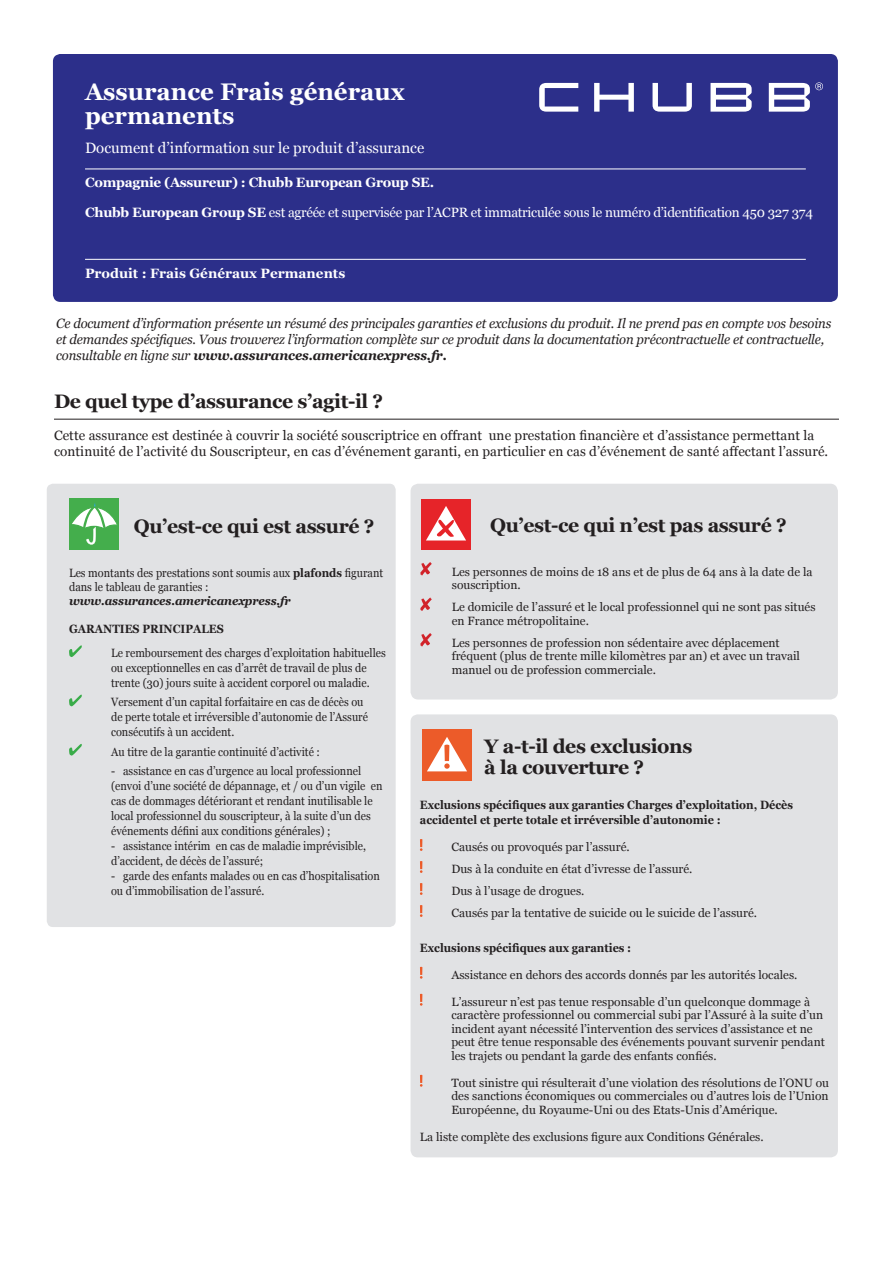
<style>
.page{position:relative;width:893px;height:1263px;background:#fff}
.page>*{position:absolute;margin:0;border:0;box-sizing:border-box;transform-origin:0 0}
.t1{font:700 24px/24.3px "Georgia";color:#fff}
.t2{font:700 19.5px/21px "Georgia";letter-spacing:-.02em;color:#231f20}
.t3{font:15px "Georgia";color:#fff}
.t4{font:italic 13.5px/16.2px "Georgia";letter-spacing:-.01em;color:#231f20;scale:.96 1}
.t5{font:13.5px/16.5px "Georgia";letter-spacing:.005em;color:#231f20}
.t6{font:13.5px "Georgia";letter-spacing:-.02em;color:#fff}
.t7{font:700 13.5px "Georgia";letter-spacing:-.02em;color:#fff}
.t8{font:700 13.5px "Georgia";color:#fff}
.t9{font:12px/13.5px "Georgia";color:#231f20}
.t10{font:12px/15px "Georgia";color:#231f20;scale:.91 1}
.t11{font:700 12px/15px "Georgia";color:#231f20;scale:.91 1}
.t12{font:italic 700 12px "Georgia";letter-spacing:-.01em;color:#231f20;scale:.96 1}
.s1{font-weight:700}
</style>
<div class="page">
<div style="left:53px;top:54px;width:785px;height:248px;background:#2c2f8a;border-radius:7px"></div>
<div style="left:47px;top:484px;width:349px;height:443px;background:#e1e2e4;border-radius:6px"></div>
<div style="left:411px;top:484px;width:427px;height:215px;background:#e1e2e4;border-radius:8px"></div>
<div style="left:411px;top:714px;width:427px;height:443px;background:#e1e2e4;border-radius:7px"></div>
<hr style="left:54px;top:419px;width:785px;height:1px;background:#231f20">
<svg style="left:420px;top:562px;width:12px;height:13px"></svg>
<svg style="left:420px;top:597px;width:12px;height:14px"></svg>
<svg style="left:420px;top:633px;width:12px;height:13px"></svg>
<svg style="left:420px;top:839px;width:3px;height:12px"></svg>
<svg style="left:420px;top:861px;width:3px;height:12px"></svg>
<svg style="left:420px;top:883px;width:3px;height:12px"></svg>
<svg style="left:420px;top:905px;width:3px;height:12px"></svg>
<svg style="left:420px;top:967px;width:3px;height:12px"></svg>
<svg style="left:420px;top:994px;width:3px;height:12px"></svg>
<svg style="left:420px;top:1075px;width:3px;height:12px"></svg>
<div style="left:70px;top:499px;width:49px;height:51px;background:#44ae4c"></div>
<svg style="left:72px;top:503px;width:45px;height:42px"></svg>
<div style="left:421px;top:499px;width:50px;height:51px;background:#e62429"></div>
<svg style="left:426px;top:506px;width:40px;height:34px"></svg>
<div style="left:422px;top:730px;width:50px;height:51px;background:#ec5b29"></div>
<svg style="left:427px;top:737px;width:40px;height:34px"></svg>
<hr style="left:85px;top:169px;width:721px;height:1px;background:#fff">
<hr style="left:85px;top:259px;width:721px;height:1px;background:#fff">
<svg style="left:539px;top:82px;width:284px;height:30px"></svg>
<svg style="left:69px;top:645px;width:13px;height:12px"></svg>
<svg style="left:69px;top:695px;width:13px;height:11px"></svg>
<svg style="left:69px;top:744px;width:13px;height:11px"></svg>
<h1 class="t1" style="left:85px;top:80px;width:321px">Assurance Frais généraux permanents</h1>
<p class="t3" style="left:85px;top:139px;width:341px">Document d’information sur le produit d’assurance</p>
<p class="t7" style="left:85px;top:174px;width:351px">Compagnie (Assureur) : Chubb European Group SE.</p>
<p class="t6" style="left:85px;top:204px;width:729px"><span class="s1">Chubb European Group SE</span> est agréée et supervisée par l’ACPR et immatriculée sous le numéro d’identification 450 327 374</p>
<p class="t8" style="left:85px;top:265px;width:262px">Produit : Frais Généraux Permanents</p>
<p class="t4" style="left:56px;top:315px;width:809px">Ce document d’information présente un résumé des principales garanties et exclusions du produit. Il ne prend pas en compte vos besoins et demandes spécifiques. Vous trouverez l’information complète sur ce produit dans la documentation précontractuelle et contractuelle, consultable en ligne sur <span class="s1">www.assurances.americanexpress.fr.</span></p>
<h2 class="t2" style="left:54px;top:391px;width:331px">De quel type d’assurance s’agit-il ?</h2>
<p class="t5" style="left:54px;top:427px;width:776px">Cette assurance est destinée à couvrir la société souscriptrice en offrant une prestation financière et d’assistance permettant la continuité de l’activité du Souscripteur, en cas d’événement garanti, en particulier en cas d’événement de santé affectant l’assuré.</p>
<h2 class="t2" style="left:134px;top:516px;width:242px">Qu’est-ce qui est assuré ?</h2>
<p class="t10" style="left:69px;top:566px;width:347px;line-height:14.2px">Les montants des prestations sont soumis aux <span class="s1">plafonds</span> figurant dans le tableau de garanties :</p>
<p class="t12" style="left:69px;top:593px;width:232px">www.assurances.americanexpress.fr</p>
<p class="t11" style="left:69px;top:621px;width:172px">GARANTIES PRINCIPALES</p>
<p class="t10" style="left:111px;top:646px;width:303px">Le remboursement des charges d’exploitation habituelles ou exceptionnelles en cas d’arrêt de travail de plus de trente (30) jours suite à accident corporel ou maladie.</p>
<p class="t10" style="left:111px;top:695px;width:284px">Versement d’un capital forfaitaire en cas de décès ou de perte totale et irréversible d’autonomie de l’Assuré consécutifs à un accident.</p>
<p class="t10" style="left:111px;top:744px;width:231px">Au titre de la garantie continuité d’activité :</p>
<p class="t10" style="left:111px;top:763px;width:300px">- assistance en cas d’urgence au local professionnel (envoi d’une société de dépannage, et / ou d’un vigile en cas de dommages détériorant et rendant inutilisable le local professionnel du souscripteur, à la suite d’un des événements défini aux conditions générales) ;</p>
<p class="t10" style="left:111px;top:838px;width:282px">- assistance intérim en cas de maladie imprévisible, d’accident, de décès de l’assuré;</p>
<p class="t10" style="left:111px;top:868px;width:297px">- garde des enfants malades ou en cas d’hospitalisation ou d’immobilisation de l’assuré.</p>
<h2 class="t2" style="left:490px;top:515px;width:298px">Qu’est-ce qui n’est pas assuré ?</h2>
<p class="t9" style="left:452px;top:565px;width:362px">Les personnes de moins de 18 ans et de plus de 64 ans à la date de la souscription.</p>
<p class="t9" style="left:452px;top:600px;width:365px">Le domicile de l’assuré et le local professionnel qui ne sont pas situés en France métropolitaine.</p>
<p class="t9" style="left:452px;top:636px;width:350px">Les personnes de profession non sédentaire avec déplacement fréquent (plus de trente mille kilomètres par an) et avec un travail manuel ou de profession commerciale.</p>
<h2 class="t2" style="left:484px;top:736px;width:210px">Y a-t-il des exclusions à la couverture ?</h2>
<p class="t11" style="left:420px;top:797px;width:412px">Exclusions spécifiques aux garanties Charges d’exploitation, Décès accidentel et perte totale et irréversible d’autonomie :</p>
<p class="t9" style="left:451px;top:836px;width:307px;line-height:22px">Causés ou provoqués par l’assuré.<br>Dus à la conduite en état d’ivresse de l’assuré.<br>Dus à l’usage de drogues.<br>Causés par la tentative de suicide ou le suicide de l’assuré.</p>
<p class="t11" style="left:420px;top:940px;width:234px">Exclusions spécifiques aux garanties :</p>
<p class="t9" style="left:451px;top:968px;width:348px">Assistance en dehors des accords donnés par les autorités locales.</p>
<p class="t9" style="left:451px;top:995px;width:375px">L’assureur n’est pas tenue responsable d’un quelconque dommage à caractère professionnel ou commercial subi par l’Assuré à la suite d’un incident ayant nécessité l’intervention des services d’assistance et ne peut être tenue responsable des événements pouvant survenir pendant les trajets ou pendant la garde des enfants confiés.</p>
<p class="t9" style="left:451px;top:1076px;width:379px;text-align:justify">Tout sinistre qui résulterait d’une violation des résolutions de l’ONU ou des sanctions économiques ou commerciales ou d’autres lois de l’Union Européenne, du Royaume-Uni ou des Etats-Unis d’Amérique.</p>
<p class="t9" style="left:420px;top:1130px;width:345px">La liste complète des exclusions figure aux Conditions Générales.</p>
</div>
